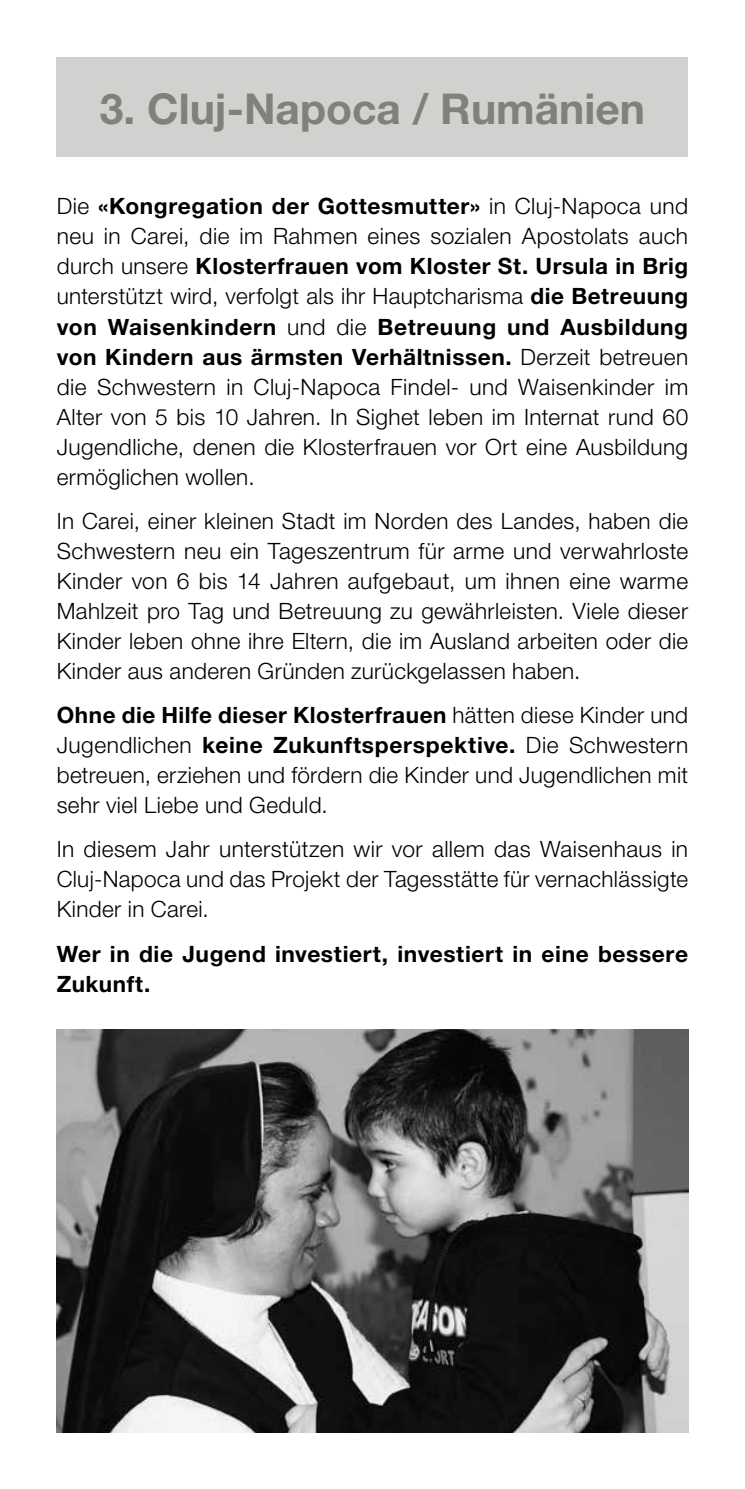
<style>
.page{position:relative;width:745px;height:1489px;background:#fff}
.page>*{position:absolute;margin:0;border:0;box-sizing:border-box;transform-origin:0 0}
.t1{font:700 42.5px "Helvetica Neue";color:#81807a}
.t2{font:300 22.5px/30px "Helvetica Neue";letter-spacing:.015em;color:#000;text-align:justify}
.t3{font:700 22.5px/30px "Helvetica Neue";letter-spacing:.025em;color:#000}
.s1{font-weight:700}
</style>
<div class="page">
<div style="left:57px;top:57px;width:630px;height:99px;background:#d1d1cf"></div>
<img style="left:57px;top:1029px;width:630px;height:403px">
<h1 class="t1" style="left:100px;top:82px;width:546px">3. Cluj-Napoca / Rumänien</h1>
<p class="t2" style="left:57px;top:191px;width:632px">Die <span class="s1">«Kongregation der Gottesmutter»</span> in Cluj-Napoca und neu in Carei, die im Rahmen eines sozialen Apostolats auch durch unsere <span class="s1">Klosterfrauen vom Kloster St. Ursula in Brig </span>unterstützt wird, verfolgt als ihr Hauptcharisma <span class="s1">die Betreuung von Waisenkindern</span> und die <span class="s1">Betreuung und Ausbildung von Kindern aus ärmsten Verhältnissen.</span> Derzeit betreuen die Schwestern in Cluj-Napoca Findel- und Waisenkinder im Alter von 5 bis 10 Jahren. In Sighet leben im Internat rund 60<br>Jugendliche, denen die Klosterfrauen vor Ort eine Ausbildung ermöglichen wollen.</p>
<p class="t2" style="left:57px;top:505px;width:632px">In Carei, einer kleinen Stadt im Norden des Landes, haben die Schwestern neu ein Tageszentrum für arme und verwahrloste Kinder von 6 bis 14 Jahren aufgebaut, um ihnen eine warme Mahlzeit pro Tag und Betreuung zu gewährleisten. Viele dieser Kinder leben ohne ihre Eltern, die im Ausland arbeiten oder die Kinder aus anderen Gründen zurückgelassen haben.</p>
<p class="t2" style="left:57px;top:699px;width:632px"><span class="s1">Ohne die Hilfe dieser Klosterfrauen</span> hätten diese Kinder und Jugendlichen <span class="s1">keine Zukunftsperspektive.</span> Die Schwestern betreuen, erziehen und fördern die Kinder und Jugendlichen mit sehr viel Liebe und Geduld.</p>
<p class="t2" style="left:57px;top:833px;width:632px">In diesem Jahr unterstützen wir vor allem das Waisenhaus in Cluj-Napoca und das Projekt der Tagesstätte für vernachlässigte Kinder in Carei.</p>
<p class="t3" style="left:57px;top:938px;width:632px">Wer in die Jugend investiert, investiert in eine bessere<br>Zukunft.</p>
</div>
